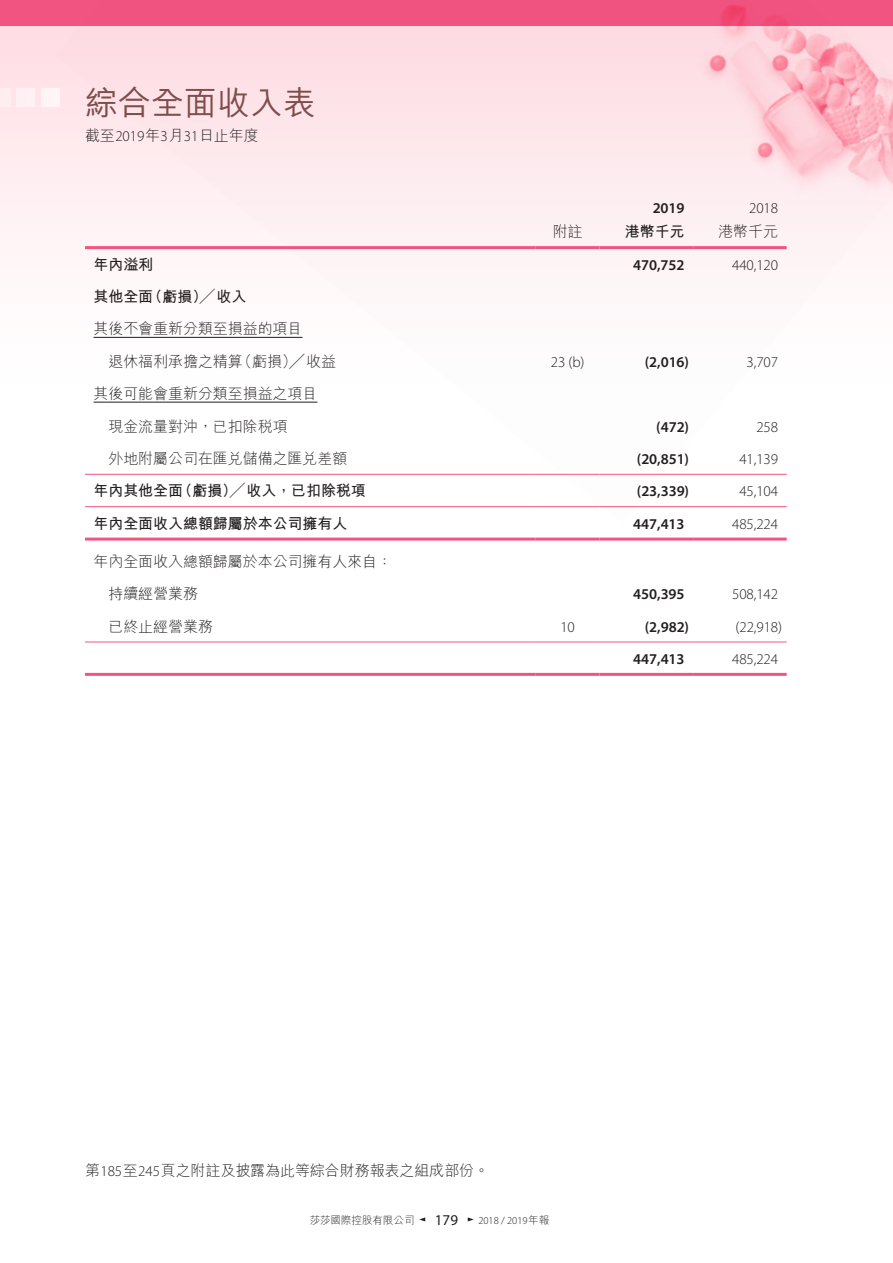
<style>
.page{position:relative;width:893px;height:1263px;background:#fff}
.page>*{position:absolute;margin:0;border:0;box-sizing:border-box;transform-origin:0 0}
.t1{font:500 33px "M Hei HK";color:#7f4d4b}
.t2{font:300 15px/32.4px "M Hei HK";letter-spacing:-.005em;color:#231f20}
.t3{font:600 15px "Myriad Pro";letter-spacing:-.005em;color:#231f20}
.t4{font:300 15px "Myriad Pro";letter-spacing:-.005em;color:#231f20}
.t5{font:700 15px "M Hei HK";letter-spacing:-.005em;color:#231f20}
.t6{font:15px "Myriad Pro";color:#231f20}
.t7{font:300 10.5px "Myriad Pro";color:#231f20}
.t8{font:300 10.5px "M Hei HK";color:#231f20}
.s1{font-family:"Myriad Pro"}
.s2{font-family:"M Hei HK"}
</style>
<div class="page">
<div style="left:0;top:0;width:893px;height:429px;background:linear-gradient(to bottom,#ffdde3,#fff)"></div>
<div style="left:0;top:0;width:893px;height:26px;background:#f25482"></div>
<img style="left:55px;top:5px;width:838px;height:503px">
<div style="left:0;top:89px;width:10px;height:18px;background:#ffedf1"></div>
<div style="left:17px;top:89px;width:18px;height:18px;background:#fff1f3"></div>
<div style="left:42px;top:89px;width:18px;height:18px;background:#fff5f7"></div>
<hr style="left:85px;top:246px;width:451px;height:3px;background:#f25482">
<hr style="left:536px;top:246px;width:64px;height:3px;background:#f25482">
<hr style="left:600px;top:246px;width:93px;height:3px;background:#f25482">
<hr style="left:693px;top:246px;width:94px;height:3px;background:#f25482">
<hr style="left:85px;top:474px;width:451px;height:1px;background:#f25482">
<hr style="left:536px;top:474px;width:64px;height:1px;background:#f25482">
<hr style="left:600px;top:474px;width:93px;height:1px;background:#f25482">
<hr style="left:693px;top:474px;width:94px;height:1px;background:#f25482">
<hr style="left:85px;top:506px;width:451px;height:1px;background:#f25482">
<hr style="left:536px;top:506px;width:64px;height:1px;background:#f25482">
<hr style="left:600px;top:506px;width:93px;height:1px;background:#f25482">
<hr style="left:693px;top:506px;width:94px;height:1px;background:#f25482">
<hr style="left:85px;top:538px;width:451px;height:3px;background:#f25482">
<hr style="left:536px;top:538px;width:64px;height:3px;background:#f25482">
<hr style="left:600px;top:538px;width:93px;height:3px;background:#f25482">
<hr style="left:693px;top:538px;width:94px;height:3px;background:#f25482">
<hr style="left:85px;top:642px;width:451px;height:1px;background:#f25482">
<hr style="left:536px;top:642px;width:64px;height:1px;background:#f25482">
<hr style="left:600px;top:642px;width:93px;height:1px;background:#f25482">
<hr style="left:693px;top:642px;width:94px;height:1px;background:#f25482">
<hr style="left:85px;top:673px;width:451px;height:3px;background:#f25482">
<hr style="left:536px;top:673px;width:64px;height:3px;background:#f25482">
<hr style="left:600px;top:673px;width:93px;height:3px;background:#f25482">
<hr style="left:693px;top:673px;width:94px;height:3px;background:#f25482">
<hr style="left:94px;top:337px;width:208px;height:1px;background:#231f20">
<hr style="left:94px;top:402px;width:223px;height:1px;background:#231f20">
<svg style="left:419px;top:1217px;width:6px;height:4px"></svg>
<svg style="left:468px;top:1217px;width:6px;height:4px"></svg>
<h1 class="t1" style="left:85px;top:78px;width:232px">綜合全面收入表</h1>
<p class="t2" style="left:85px;top:119px;width:175px">截至<span class="s1">2019</span>年<span class="s1">3</span>月<span class="s1">31</span>日止年度</p>
<p class="t3" style="left:653px;top:199px;width:33px">2019</p>
<p class="t4" style="left:749px;top:200px;width:31px">2018</p>
<p class="t2" style="left:553px;top:215px;width:31px">附註</p>
<p class="t5" style="left:625px;top:221px;width:61px">港幣千元</p>
<p class="t2" style="left:718px;top:215px;width:61px">港幣千元</p>
<p class="t5" style="left:94px;top:253px;width:61px">年內溢利</p>
<p class="t3" style="left:633px;top:255px;width:53px">470,752</p>
<p class="t4" style="left:732px;top:256px;width:48px">440,120</p>
<p class="t5" style="left:94px;top:286px;width:154px">其他全面（虧損）╱收入</p>
<p class="t2" style="left:108px;top:312px;width:229px;text-indent:-15px">其後不會重新分類至損益的項目<br>退休福利承擔之精算（虧損）╱收益</p>
<p class="t4" style="left:551px;top:353px;width:35px">23 (b)</p>
<p class="t3" style="left:645px;top:352px;width:46px">(2,016)</p>
<p class="t4" style="left:747px;top:353px;width:33px">3,707</p>
<p class="t2" style="left:108px;top:377px;width:211px;text-indent:-15px">其後可能會重新分類至損益之項目現金流量對沖，已扣除稅項</p>
<p class="t3" style="left:656px;top:417px;width:34px">(472)</p>
<p class="t4" style="left:756px;top:418px;width:23px">258</p>
<p class="t2" style="left:108px;top:442px;width:240px">外地附屬公司在匯兌儲備之匯兌差額</p>
<p class="t3" style="left:637px;top:449px;width:54px">(20,851)</p>
<p class="t4" style="left:739px;top:451px;width:40px">41,139</p>
<p class="t5" style="left:94px;top:480px;width:274px">年內其他全面（虧損）╱收入，已扣除稅項</p>
<p class="t3" style="left:637px;top:482px;width:54px">(23,339)</p>
<p class="t4" style="left:739px;top:483px;width:40px">45,104</p>
<p class="t5" style="left:94px;top:512px;width:255px">年內全面收入總額歸屬於本公司擁有人</p>
<p class="t3" style="left:633px;top:514px;width:53px">447,413</p>
<p class="t4" style="left:732px;top:515px;width:48px">485,224</p>
<p class="t2" style="left:108px;top:544px;width:285px;text-indent:-15px">年內全面收入總額歸屬於本公司擁有人來自：持續經營業務</p>
<p class="t3" style="left:633px;top:585px;width:53px">450,395</p>
<p class="t4" style="left:732px;top:586px;width:48px">508,142</p>
<p class="t2" style="left:108px;top:609px;width:106px">已終止經營業務</p>
<p class="t4" style="left:560px;top:618px;width:16px">10</p>
<p class="t3" style="left:645px;top:617px;width:46px">(2,982)</p>
<p class="t4" style="left:735px;top:618px;width:48px">(22,918)</p>
<p class="t3" style="left:633px;top:649px;width:53px">447,413</p>
<p class="t4" style="left:732px;top:651px;width:48px">485,224</p>
<p class="t2" style="left:85px;top:1154px;width:406px">第<span class="s1">185</span>至<span class="s1">245</span>頁之附註及披露為此等綜合財務報表之組成部份。</p>
<p class="t8" style="left:310px;top:1212px;width:106px">莎莎國際控股有限公司</p>
<p class="t6" style="left:435px;top:1211px;width:25px">179</p>
<p class="t7" style="left:478px;top:1214px;width:72px">2018 / 2019<span class="s2">年報</span></p>
</div>
